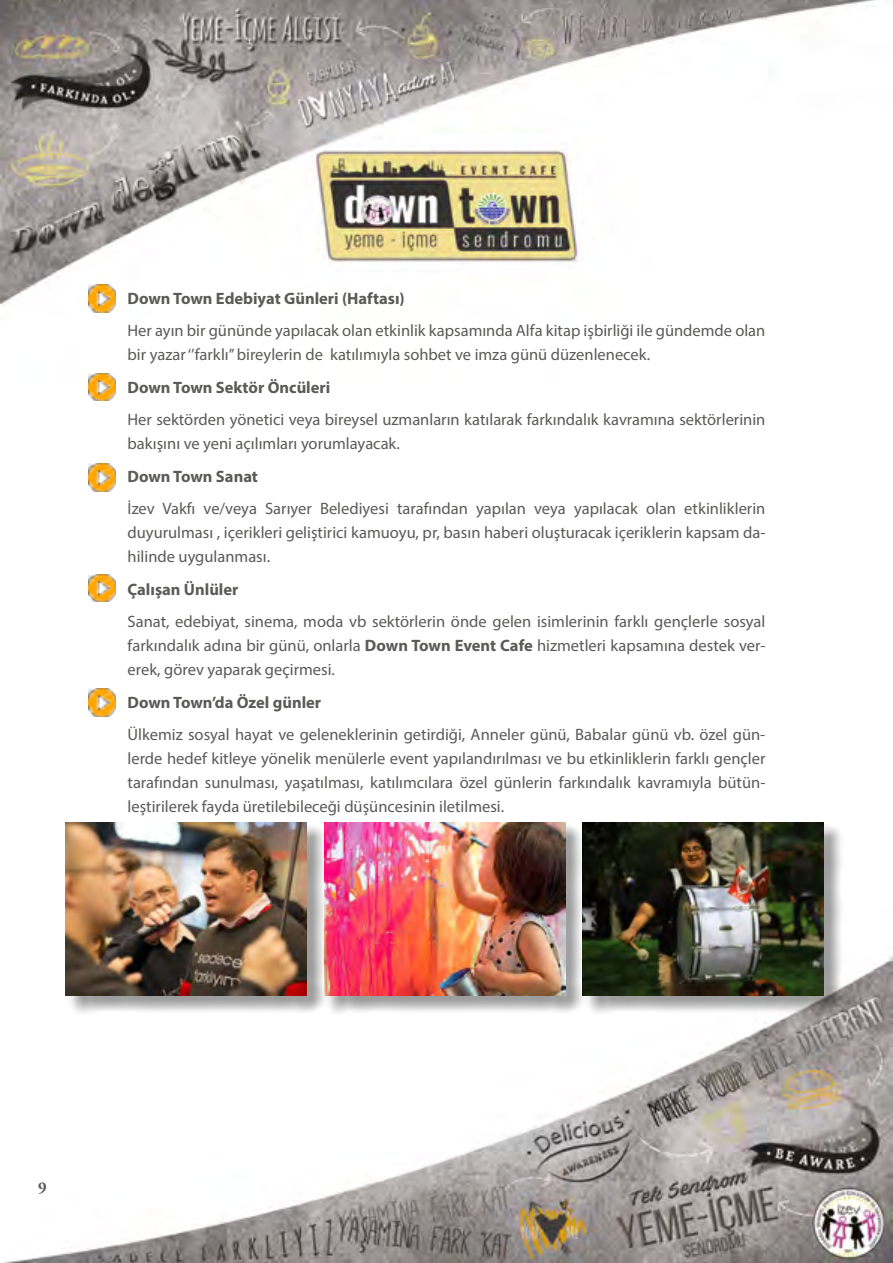
<style>
.page{position:relative;width:893px;height:1263px;background:#fff}
.page>*{position:absolute;margin:0;border:0;box-sizing:border-box;transform-origin:0 0}
.t1{font:16.5px/24px "Myriad Pro";color:#5a5a59;text-align:justify}
.t2{font:700 16.5px "Myriad Pro";color:#5a5a59}
.t3{font:700 16.5px "Adobe Garamond Pro";color:#5a5a59}
.s1{font-weight:700}
</style>
<div class="page">
<img style="left:0;top:0;width:893px;height:1263px">
<div style="left:68px;top:824px;width:258px;height:189px;background:#000;opacity:.39"></div>
<img style="left:66px;top:822px;width:241px;height:173px">
<div style="left:327px;top:824px;width:258px;height:189px;background:#000;opacity:.39"></div>
<img style="left:324px;top:822px;width:241px;height:173px">
<div style="left:585px;top:824px;width:258px;height:189px;background:#000;opacity:.39"></div>
<img style="left:583px;top:822px;width:241px;height:173px">
<img style="left:88px;top:285px;width:28px;height:28px">
<img style="left:88px;top:373px;width:28px;height:28px">
<img style="left:88px;top:463px;width:28px;height:28px">
<img style="left:88px;top:574px;width:28px;height:28px">
<img style="left:88px;top:689px;width:28px;height:27px">
<p class="t2" style="left:128px;top:287px;width:279px">Down Town Edebiyat Günleri (Haftası)</p>
<p class="t1" style="left:128px;top:318px;width:639px">Her ayın bir gününde yapılacak olan etkinlik kapsamında Alfa kitap işbirliği ile gündemde olan bir yazar ‘’farklı’’ bireylerin de katılımıyla sohbet ve imza günü düzenlenecek.</p>
<p class="t2" style="left:128px;top:376px;width:204px">Down Town Sektör Öncüleri</p>
<p class="t1" style="left:128px;top:407px;width:639px">Her sektörden yönetici veya bireysel uzmanların katılarak farkındalık kavramına sektörlerinin bakışını ve yeni açılımları yorumlayacak.</p>
<p class="t2" style="left:128px;top:465px;width:132px">Down Town Sanat</p>
<p class="t1" style="left:128px;top:496px;width:639px">İzev Vakfı ve/veya Sarıyer Belediyesi tarafından yapılan veya yapılacak olan etkinliklerin duyurulması , içerikleri geliştirici kamuoyu, pr, basın haberi oluşturacak içeriklerin kapsam da&shy;hilinde uygulanması.</p>
<p class="t2" style="left:128px;top:578px;width:112px">Çalışan Ünlüler</p>
<p class="t1" style="left:128px;top:609px;width:639px">Sanat, edebiyat, sinema, moda vb sektörlerin önde gelen isimlerinin farklı gençlerle sosyal farkındalık adına bir günü, onlarla <span class="s1">Down Town Event Cafe</span> hizmetleri kapsamına destek ver&shy;erek, görev yaparak geçirmesi.</p>
<p class="t2" style="left:128px;top:691px;width:195px">Down Town’da Özel günler</p>
<p class="t1" style="left:128px;top:722px;width:639px">Ülkemiz sosyal hayat ve geleneklerinin getirdiği, Anneler günü, Babalar günü vb. özel gün&shy;lerde hedef kitleye yönelik menülerle event yapılandırılması ve bu etkinliklerin farklı gençler tarafından sunulması, yaşatılması, katılımcılara özel günlerin farkındalık kavramıyla bütün&shy;leştirilerek fayda üretilebileceği düşüncesinin iletilmesi.</p>
<p class="t3" style="left:38px;top:1178px;width:10px">9</p>
<p class="t1" style="left:37px;top:1178px;width:10px">9</p>
</div>
